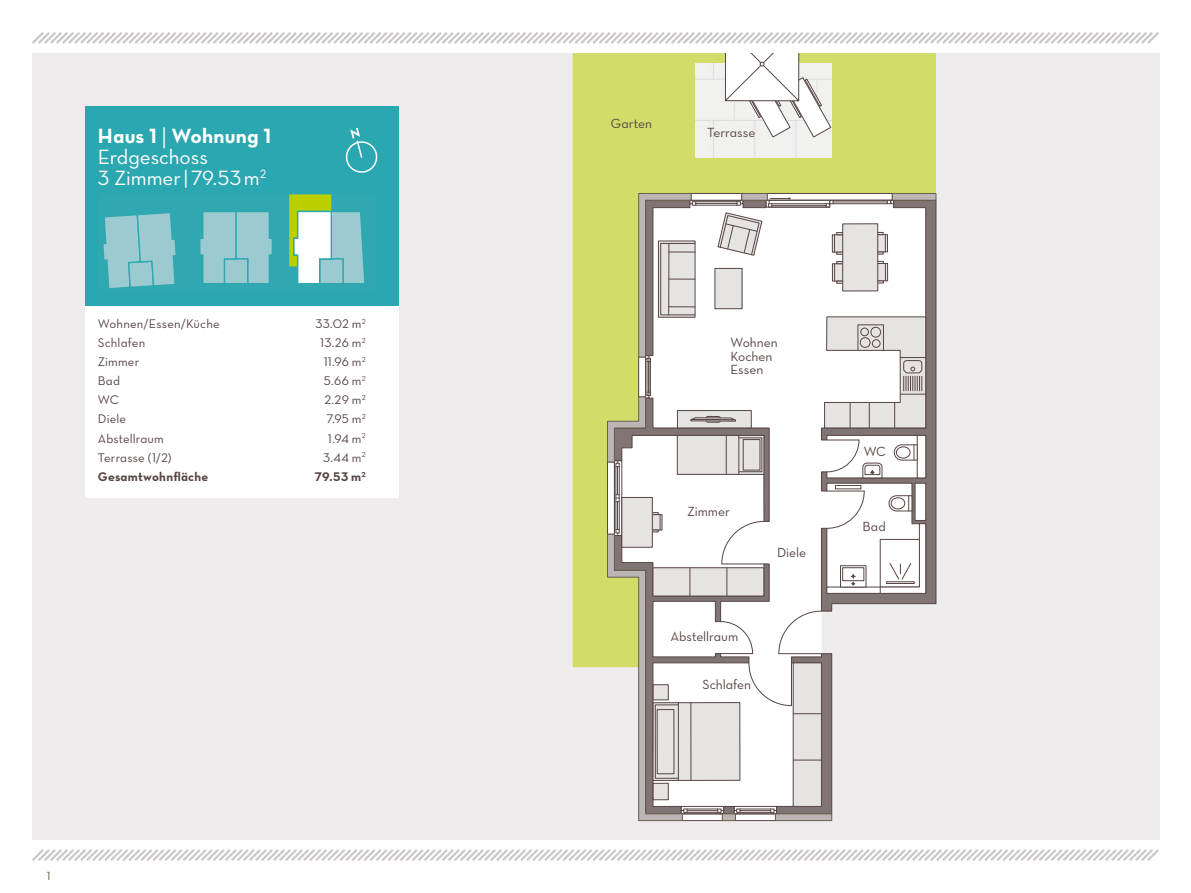
<style>
.page{position:relative;width:1191px;height:893px;background:#fff}
.page>*{position:absolute;margin:0;border:0;box-sizing:border-box;transform-origin:0 0}
.t1{font:21px/21px "Neutra Text Book Alt";letter-spacing:-.005em;color:#fff}
.t2{font:21px "Neutra Text Bold Alt";letter-spacing:.01em;color:#fff}
.t3{font:13.5px/13.5px "Neutra Text Book Alt";letter-spacing:-.005em;color:#574545}
.t4{font:12.75px "Neutra Text Book Alt";letter-spacing:.01em;color:#574545}
.t5{font:12.75px "Neutra Text Bold Alt";letter-spacing:.02em;color:#574545}
.t6{font:12px "Neutra Text Book Alt";color:#68604d}
.s1{font-family:"Minion Pro"}
</style>
<div class="page">
<svg style="left:32px;top:849px;width:1127px;height:12px"></svg>
<svg style="left:32px;top:32px;width:1127px;height:12px"></svg>
<div style="left:32px;top:53px;width:1127px;height:787px;background:#eeecec"></div>
<div style="left:572px;top:53px;width:364px;height:614px;background:#d2dc69"></div>
<img style="left:695px;top:64px;width:136px;height:93px">
<svg style="left:926px;top:200px;width:10px;height:411px;background:#7f7171"></svg>
<div style="left:892px;top:193px;width:44px;height:7px;background:#bcb5b5"></div>
<div style="left:892px;top:193px;width:44px;height:7px;border:1px solid #68604d"></div>
<svg style="left:725px;top:53px;width:106px;height:84px"></svg>
<svg style="left:607px;top:193px;width:319px;height:628px"></svg>
<div style="left:715px;top:268px;width:27px;height:41px;background:#e6e3e3"></div>
<div style="left:715px;top:268px;width:27px;height:41px;border:1px solid #574545"></div>
<div style="left:85px;top:306px;width:313px;height:191px;background:#fff"></div>
<div style="left:85px;top:106px;width:313px;height:200px;background:#2ba7b1"></div>
<div style="left:98px;top:194px;width:279px;height:96px;background:#2fa8b1"></div>
<svg style="left:103px;top:213px;width:73px;height:75px;background:#88c4ca"></svg>
<svg style="left:200px;top:212px;width:72px;height:71px;background:#8ec6cc"></svg>
<svg style="left:289px;top:194px;width:76px;height:89px"></svg>
<svg style="left:345px;top:128px;width:33px;height:45px"></svg>
<h1 class="t2" style="left:98px;top:123px;width:175px">Haus 1 <span class="s1">|</span> Wohnung 1</h1>
<h1 class="t1" style="left:98px;top:146px;width:170px">Erdgeschoss<br>3 Zimmer|79.53m<sup>2</sup></h1>
<p class="t4" style="left:98px;top:316px;width:123px">Wohnen/Essen/Küche</p>
<p class="t4" style="left:315px;top:316px;width:52px">33.02 m<sup>2</sup></p>
<p class="t4" style="left:98px;top:335px;width:49px">Schlafen</p>
<p class="t4" style="left:320px;top:335px;width:47px">13.26 m<sup>2</sup></p>
<p class="t4" style="left:98px;top:354px;width:43px">Zimmer</p>
<p class="t4" style="left:324px;top:354px;width:44px">11.96 m<sup>2</sup></p>
<p class="t4" style="left:98px;top:373px;width:24px">Bad</p>
<p class="t4" style="left:324px;top:373px;width:43px">5.66 m<sup>2</sup></p>
<p class="t4" style="left:98px;top:392px;width:23px">WC</p>
<p class="t4" style="left:324px;top:392px;width:43px">2.29 m<sup>2</sup></p>
<p class="t4" style="left:98px;top:411px;width:30px">Diele</p>
<p class="t4" style="left:326px;top:411px;width:41px">7.95 m<sup>2</sup></p>
<p class="t4" style="left:98px;top:431px;width:68px">Abstellraum</p>
<p class="t4" style="left:328px;top:431px;width:39px">1.94 m<sup>2</sup></p>
<p class="t4" style="left:98px;top:450px;width:75px">Terrasse (1/2)</p>
<p class="t4" style="left:323px;top:450px;width:44px">3.44 m<sup>2</sup></p>
<p class="t5" style="left:98px;top:469px;width:112px">Gesamtwohnfläche</p>
<p class="t5" style="left:315px;top:469px;width:52px">79.53 m<sup>2</sup></p>
<p class="t6" style="left:47px;top:869px;width:5px">1</p>
<p class="t3" style="left:611px;top:116px;width:43px">Garten</p>
<p class="t3" style="left:707px;top:125px;width:50px">Terrasse</p>
<p class="t3" style="left:730px;top:336px;width:49px">Wohnen<br>Kochen<br>Essen</p>
<p class="t3" style="left:687px;top:504px;width:44px">Zimmer</p>
<p class="t3" style="left:777px;top:545px;width:31px">Diele</p>
<p class="t3" style="left:670px;top:630px;width:69px">Abstellraum</p>
<p class="t3" style="left:702px;top:677px;width:50px">Schlafen</p>
<p class="t3" style="left:863px;top:445px;width:24px">WC</p>
<p class="t3" style="left:862px;top:519px;width:25px">Bad</p>
</div>
